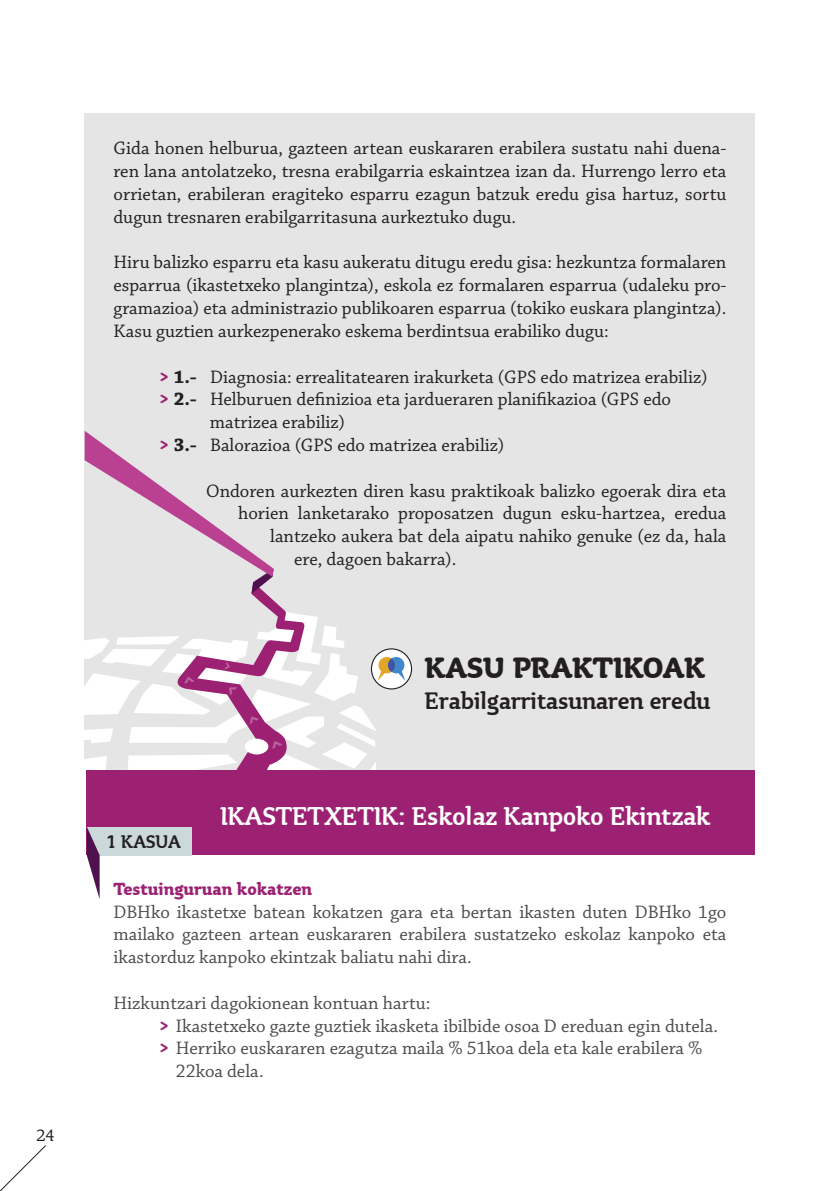
<style>
.page{position:relative;width:840px;height:1191px;background:#fff}
.page>*{position:absolute;margin:0;border:0;box-sizing:border-box;transform-origin:0 0}
.t1{font:700 32px "Tyke ITC";color:#231f20}
.t2{font:500 28px "Tyke ITC";color:#fff}
.t3{font:500 26px "Tyke ITC";color:#231f20}
.t4{font:500 20px "Tyke ITC";color:#231f20}
.t5{font:19px/22.8px "Chaparral Pro";color:#231f20;text-align:justify}
.t6{font:19px/22.8px "Chaparral Pro";color:#4b4c4d;text-align:justify}
.t7{font:700 19px "Tyke ITC";color:#9c2173}
.t8{font:300 18px "Tyke ITC";color:#231f20}
.s1{font-family:"Tyke ITC";font-weight:700;color:#9c2173}
.s2{font-weight:700}
</style>
<div class="page">
<svg style="left:0;top:1145px;width:46px;height:46px"></svg>
<div style="left:85px;top:113px;width:669px;height:663px;background:#e5e5e6"></div>
<div style="left:87px;top:770px;width:667px;height:85px;background:#9c2173"></div>
<div style="left:371px;top:649px;width:40px;height:40px;background:#fff;border-radius:50%"></div>
<div style="left:370px;top:648px;width:42px;height:41px;border:1px solid #231f20;border-radius:50%"></div>
<svg style="left:84px;top:431px;width:321px;height:468px"></svg>
<p class="t8" style="left:36px;top:1125px;width:19px">24</p>
<p class="t5" style="left:113px;top:138px;width:614px">Gida honen helburua, gazteen artean euskararen erabilera sustatu nahi duena&shy;ren lana antolatzeko, tresna erabilgarria eskaintzea izan da. Hurrengo lerro eta orrietan, erabileran eragiteko esparru ezagun batzuk eredu gisa hartuz, sortu dugun tresnaren erabilgarritasuna aurkeztuko dugu.</p>
<p class="t5" style="left:113px;top:252px;width:614px">Hiru balizko esparru eta kasu aukeratu ditugu eredu gisa: hezkuntza formalaren esparrua (ikastetxeko plangintza), eskola ez formalaren esparrua (udaleku pro&shy;gramazioa) eta administrazio publikoaren esparrua (tokiko euskara plangintza).</p>
<p class="t5" style="left:113px;top:320px;width:496px">Kasu guztien aurkezpenerako eskema berdintsua erabiliko dugu:</p>
<p class="t5" style="left:159px;top:366px;width:550px"><span class="s1">&gt;</span> <span class="s2">1.-</span> Diagnosia: errealitatearen irakurketa (GPS edo matrizea erabiliz)</p>
<p class="t5" style="left:210px;top:389px;width:462px;text-indent:-51px"><span class="s1">&gt;</span> <span class="s2">2.-</span> Helburuen definizioa eta jardueraren planifikazioa (GPS edo matrizea erabiliz)</p>
<p class="t5" style="left:159px;top:434px;width:347px"><span class="s1">&gt;</span> <span class="s2">3.-</span> Balorazioa (GPS edo matrizea erabiliz)</p>
<p class="t5" style="left:206px;top:480px;width:521px">Ondoren aurkezten diren kasu praktikoak balizko egoerak dira eta</p>
<p class="t5" style="left:238px;top:503px;width:489px">horien lanketarako proposatzen dugun esku-hartzea, eredua</p>
<p class="t5" style="left:270px;top:525px;width:457px">lantzeko aukera bat dela aipatu nahiko genuke (ez da, hala</p>
<p class="t5" style="left:294px;top:548px;width:163px">ere, dagoen bakarra).</p>
<p class="t1" style="left:424px;top:650px;width:282px">KASU PRAKTIKOAK</p>
<p class="t3" style="left:424px;top:687px;width:287px">Erabilgarritasunaren eredu</p>
<p class="t4" style="left:106px;top:831px;width:77px">1 KASUA</p>
<p class="t2" style="left:220px;top:801px;width:491px">IKASTETXETIK: Eskolaz Kanpoko Ekintzak</p>
<p class="t7" style="left:113px;top:878px;width:200px">Testuinguruan kokatzen</p>
<p class="t6" style="left:113px;top:901px;width:614px">DBHko ikastetxe batean kokatzen gara eta bertan ikasten duten DBHko 1go mailako gazteen artean euskararen erabilera sustatzeko eskolaz kanpoko eta ikastorduz kanpoko ekintzak baliatu nahi dira.</p>
<p class="t6" style="left:113px;top:992px;width:318px">Hizkuntzari dagokionean kontuan hartu:</p>
<p class="t6" style="left:159px;top:1015px;width:560px"><span class="s1">&gt;</span> Ikastetxeko gazte guztiek ikasketa ibilbide osoa D ereduan egin dutela.</p>
<p class="t6" style="left:176px;top:1037px;width:528px;text-indent:-17px"><span class="s1">&gt;</span> Herriko euskararen ezagutza maila % 51koa dela eta kale erabilera %<br>22koa dela.</p>
</div>
